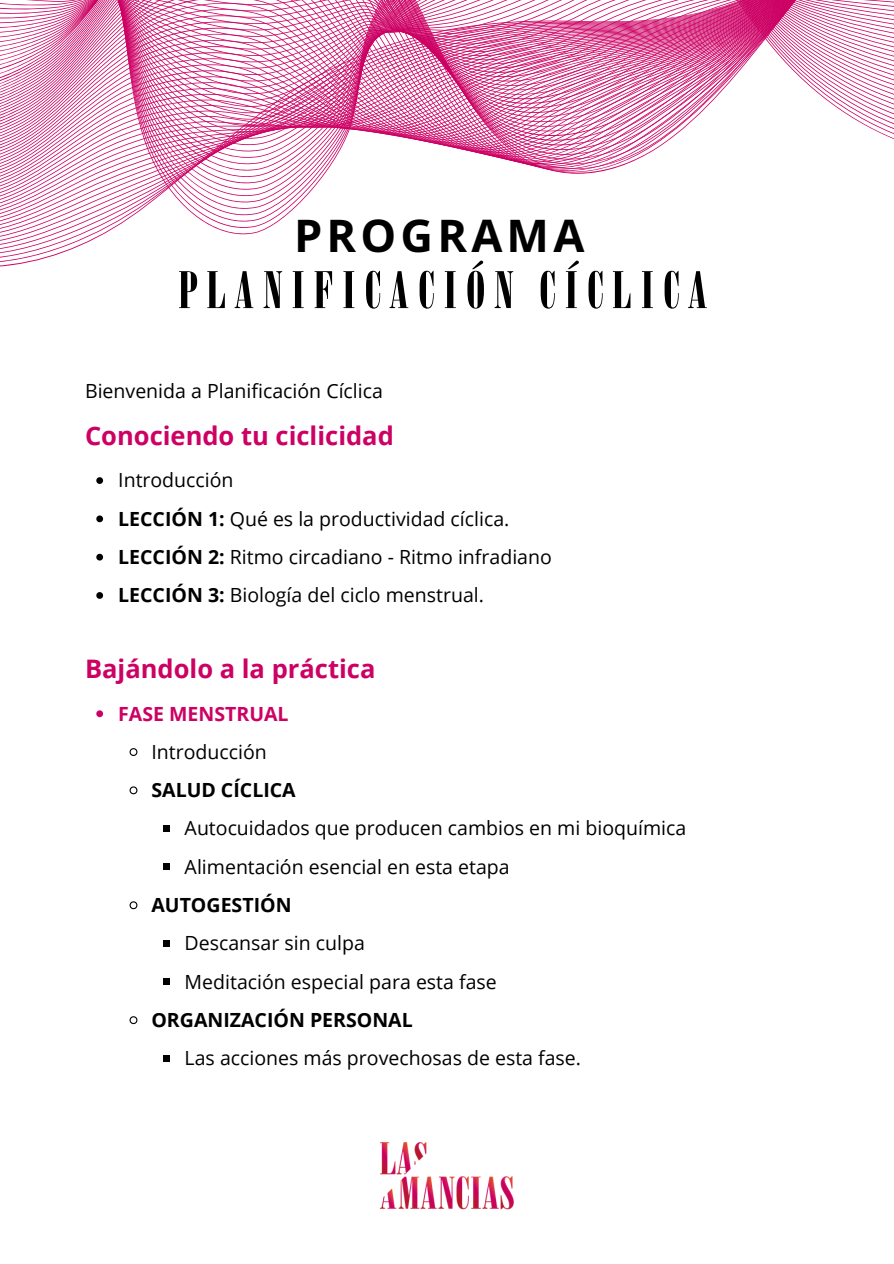
<style>
.page{position:relative;width:894px;height:1264px;background:#fff}
.page>*{position:absolute;margin:0;border:0;box-sizing:border-box;transform-origin:0 0}
.t1{font:51px "Bodoni Poster Compressed";letter-spacing:.165em;color:#000}
.t2{font:700 45px "Open Sans";letter-spacing:.095em;color:#000}
.t3{font:700 25.5px "Open Sans";color:#cd0064}
.t4{font:19.5px "Open Sans";color:#000}
.t5{font:700 19.5px "Open Sans";color:#000}
.t6{font:700 19.5px "Open Sans";color:#cd0064}
.s1{font-weight:700}
</style>
<div class="page">
<svg style="left:96px;top:477px;width:7px;height:7px"></svg>
<svg style="left:96px;top:515px;width:7px;height:7px"></svg>
<svg style="left:96px;top:554px;width:7px;height:6px"></svg>
<svg style="left:96px;top:592px;width:7px;height:7px"></svg>
<svg style="left:96px;top:710px;width:7px;height:7px"></svg>
<svg style="left:129px;top:748px;width:9px;height:8px"></svg>
<svg style="left:129px;top:786px;width:9px;height:9px"></svg>
<div style="left:163px;top:825px;width:6px;height:7px;background:#000"></div>
<div style="left:163px;top:863px;width:6px;height:7px;background:#000"></div>
<svg style="left:129px;top:901px;width:9px;height:9px"></svg>
<svg style="left:163px;top:940px;width:6px;height:6px"></svg>
<div style="left:163px;top:978px;width:6px;height:7px;background:#000"></div>
<svg style="left:129px;top:1016px;width:9px;height:8px"></svg>
<svg style="left:163px;top:1055px;width:6px;height:6px"></svg>
<svg style="left:0;top:0;width:893px;height:267px"></svg>
<img style="left:379px;top:1142px;width:135px;height:68px">
<p class="t2" style="left:294px;top:204px;width:292px">PROGRAMA</p>
<p class="t1" style="left:178px;top:271px;width:531px">PLANIFICACIÓN CÍCLICA</p>
<p class="t4" style="left:85px;top:377px;width:299px">Bienvenida a Planificación Cíclica</p>
<p class="t3" style="left:85px;top:417px;width:310px">Conociendo tu ciclicidad</p>
<p class="t4" style="left:118px;top:466px;width:117px">Introducción</p>
<p class="t4" style="left:118px;top:505px;width:392px"><span class="s1">LECCIÓN 1:</span> Qué es la productividad cíclica.</p>
<p class="t4" style="left:118px;top:543px;width:435px"><span class="s1">LECCIÓN 2:</span> Ritmo circadiano - Ritmo infradiano</p>
<p class="t4" style="left:118px;top:581px;width:367px"><span class="s1">LECCIÓN 3:</span> Biología del ciclo menstrual.</p>
<p class="t3" style="left:85px;top:650px;width:292px">Bajándolo a la práctica</p>
<p class="t6" style="left:118px;top:699px;width:172px">FASE MENSTRUAL</p>
<p class="t4" style="left:151px;top:738px;width:117px">Introducción</p>
<p class="t5" style="left:151px;top:776px;width:146px">SALUD CÍCLICA</p>
<p class="t4" style="left:185px;top:814px;width:503px">Autocuidados que producen cambios en mi bioquímica</p>
<p class="t4" style="left:185px;top:852px;width:326px">Alimentación esencial en esta etapa</p>
<p class="t5" style="left:151px;top:891px;width:141px">AUTOGESTIÓN</p>
<p class="t4" style="left:185px;top:929px;width:182px">Descansar sin culpa</p>
<p class="t4" style="left:185px;top:967px;width:313px">Meditación especial para esta fase</p>
<p class="t5" style="left:151px;top:1006px;width:263px">ORGANIZACIÓN PERSONAL</p>
<p class="t4" style="left:185px;top:1044px;width:398px">Las acciones más provechosas de esta fase.</p>
</div>
